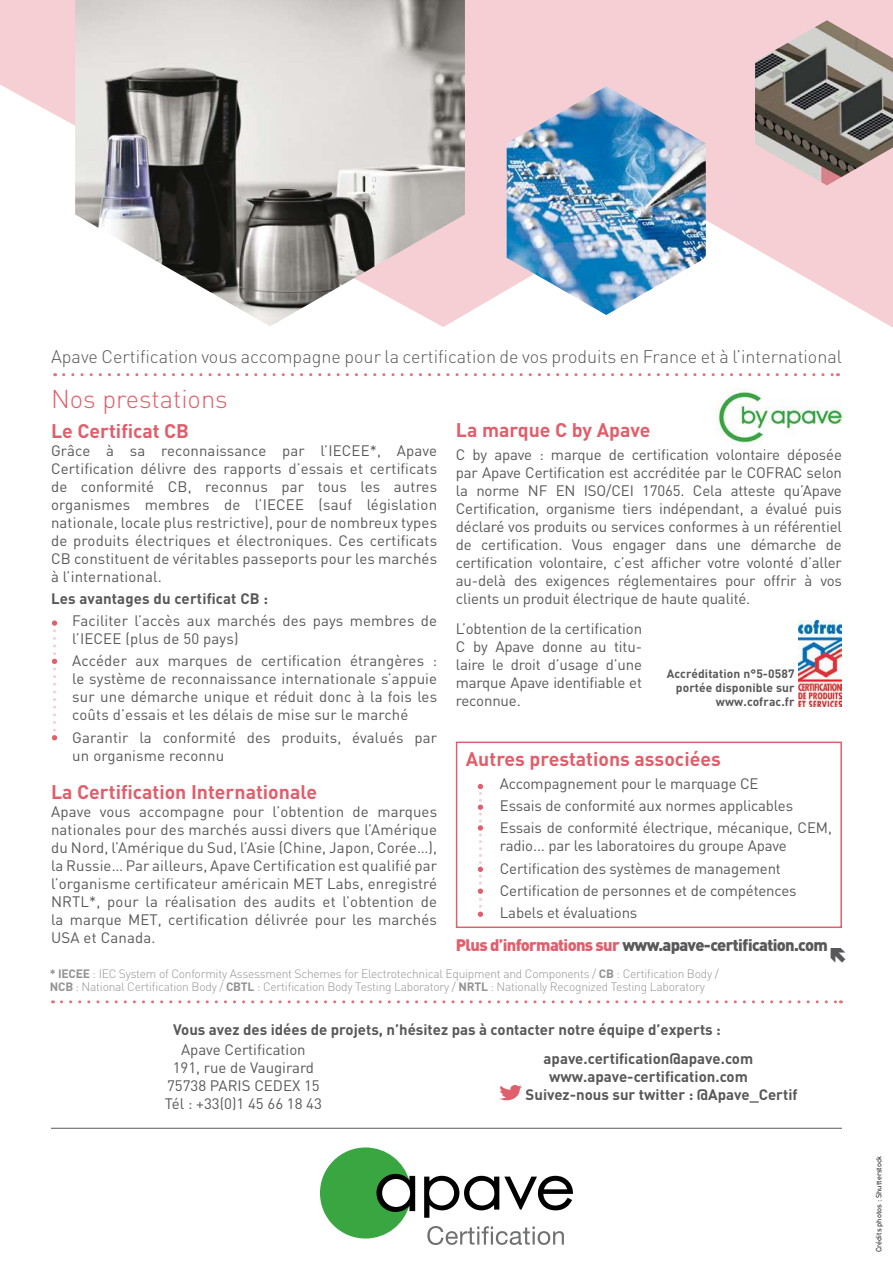
<style>
.page{position:relative;width:893px;height:1263px;background:#fff}
.page>*{position:absolute;margin:0;border:0;box-sizing:border-box;transform-origin:0 0}
.t1{font:300 25.5px "DIN Pro";color:#e05f6c}
.t2{font:700 19.5px "DIN Pro";color:#e05f6c}
.t3{font:300 18px "DIN Pro";color:#58585a}
.t4{font:900 16.5px "DIN Pro";letter-spacing:-.04em;color:#58585a}
.t5{font:15px/18px "DIN Pro";letter-spacing:-.01em;color:#58585a;text-align:justify}
.t6{font:700 15px "DIN Pro";color:#58585a}
.t7{font:15px/18px "DIN Pro";letter-spacing:.01em;color:#58585a}
.t8{font:300 12px/13.5px "DIN Pro";letter-spacing:-.02em;color:#929395}
.t9{font:700 12px/14.4px "DIN Pro";letter-spacing:.01em;color:#58585a;text-align:right}
.t10{font:7.5px "DIN Pro";color:#000}
.s1{color:#e05f6c}
.s2{font-weight:700}
</style>
<div class="page">
<svg style="left:0;top:0;width:893px;height:328px;fill:#f5cfd3"></svg>
<img style="left:507px;top:86px;width:199px;height:229px">
<img style="left:75px;top:0;width:390px;height:326px">
<img style="left:755px;top:20px;width:138px;height:165px">
<hr style="left:51px;top:1128px;width:791px;height:1px;background:#58585a">
<svg style="left:61px;top:1000px;width:780px;height:3px"></svg>
<svg style="left:499px;top:1085px;width:23px;height:15px"></svg>
<svg style="left:424px;top:1176px;width:149px;height:42px"></svg>
<svg style="left:320px;top:1147px;width:95px;height:91px"></svg>
<svg style="left:427px;top:1226px;width:137px;height:19px"></svg>
<div style="left:456px;top:741px;width:386px;height:187px;border:2px solid #e05f6c"></div>
<svg style="left:64px;top:373px;width:774px;height:3px"></svg>
<img style="left:799px;top:620px;width:43px;height:86px">
<img style="left:715px;top:389px;width:128px;height:56px">
<svg style="left:52px;top:620px;width:5px;height:120px"></svg>
<svg style="left:478px;top:784px;width:5px;height:133px"></svg>
<p class="t3" style="left:51px;top:344px;width:792px">Apave Certification vous accompagne pour la certification de vos produits en France et à l’international</p>
<h1 class="t1" style="left:51px;top:382px;width:178px">Nos prestations</h1>
<h2 class="t2" style="left:51px;top:417px;width:140px">Le Certificat CB</h2>
<p class="t5" style="left:51px;top:441px;width:388px">Grâce à sa reconnaissance par l’IECEE*, Apave Certification délivre des rapports d’essais et certificats de conformité CB, reconnus par tous les autres organismes membres de l’IECEE (sauf législation nationale, locale plus restrictive), pour de nombreux types de produits électriques et électroniques. Ces certificats CB constituent de véritables passeports pour les marchés à l’international.</p>
<p class="t6" style="left:51px;top:588px;width:219px">Les avantages du certificat CB :</p>
<p class="t7" style="left:72px;top:611px;width:366px">Faciliter l’accès aux marchés des pays membres de l’IECEE (plus de 50 pays)</p>
<p class="t5" style="left:72px;top:651px;width:366px">Accéder aux marques de certification étrangères : le système de reconnaissance internationale s’appuie sur une démarche unique et réduit donc à la fois les coûts d’essais et les délais de mise sur le marché</p>
<p class="t7" style="left:72px;top:727px;width:366px">Garantir la conformité des produits, évalués par un organisme reconnu</p>
<h2 class="t2" style="left:51px;top:779px;width:267px">La Certification Internationale</h2>
<p class="t5" style="left:51px;top:802px;width:388px">Apave vous accompagne pour l’obtention de marques nationales pour des marchés aussi divers que l’Amérique du Nord, l’Amérique du Sud, l’Asie (Chine, Japon, Corée…), la Russie… Par ailleurs, Apave Certification est qualifié par l’organisme certificateur américain MET Labs, enregistré NRTL*, pour la réalisation des audits et l’obtention de la marque MET, certification délivrée pour les marchés USA et Canada.</p>
<h2 class="t2" style="left:456px;top:417px;width:196px">La marque C by Apave</h2>
<p class="t5" style="left:456px;top:444px;width:388px">C by apave : marque de certification volontaire déposée par Apave Certification est accréditée par le COFRAC selon la norme NF EN ISO/CEI 17065. Cela atteste qu’Apave Certification, organisme tiers indépendant, a évalué puis déclaré vos produits ou services conformes à un référentiel de certification. Vous engager dans une démarche de certification volontaire, c’est afficher votre volonté d’aller au-delà des exigences réglementaires pour offrir à vos clients un produit électrique de haute qualité.</p>
<p class="t5" style="left:456px;top:619px;width:188px">L’obtention de la certification C by Apave donne au titu&shy;laire le droit d’usage d’une marque Apave identifiable et reconnue.</p>
<p class="t9" style="left:667px;top:665px;width:129px">Accréditation n°5-0587 portée disponible sur www.cofrac.fr</p>
<h2 class="t2" style="left:466px;top:746px;width:256px">Autres prestations associées</h2>
<p class="t5" style="left:500px;top:772px;width:334px;line-height:22.2px;text-align:left">Accompagnement pour le marquage CE<br>Essais de conformité aux normes applicables<br>Essais de conformité électrique, mécanique, CEM,</p>
<p class="t5" style="left:500px;top:834px;width:298px;line-height:22.2px;text-align:left">radio... par les laboratoires du groupe Apave Certification des systèmes de management Certification de personnes et de compétences Labels et évaluations</p>
<p class="t4" style="left:456px;top:934px;width:374px"><span class="s1">Plus d’informations sur</span> www.apave-certification.com</p>
<p class="t8" style="left:50px;top:966px;width:670px"><span class="s2">* IECEE</span> : IEC System of Conformity Assessment Schemes for Electrotechnical Equipment and Components / <span class="s2">CB</span> : Certification Body /<br><span class="s2">NCB</span> : National Certification Body / <span class="s2">CBTL</span> : Certification Body Testing Laboratory / <span class="s2">NRTL</span> : Nationally Recognized Testing Laboratory</p>
<p class="t6" style="left:173px;top:1019px;width:549px">Vous avez des idées de projets, n’hésitez pas à contacter notre équipe d’experts :</p>
<p class="t5" style="left:165px;top:1040px;width:159px;text-align:center">Apave Certification<br>191, rue de Vaugirard<br>75738 PARIS CEDEX 15<br>Tél : +33(0)1 45 66 18 43</p>
<p class="t6" style="left:544px;top:1048px;width:211px">apave.certification@apave.com</p>
<p class="t6" style="left:549px;top:1066px;width:200px">www.apave-certification.com</p>
<p class="t6" style="left:526px;top:1085px;width:274px">Suivez-nous sur twitter : @Apave_Certif</p>
<p class="t10" style="left:873px;top:1252px;width:98px;rotate:-90deg">Crédits photos : Shutterstock</p>
</div>
